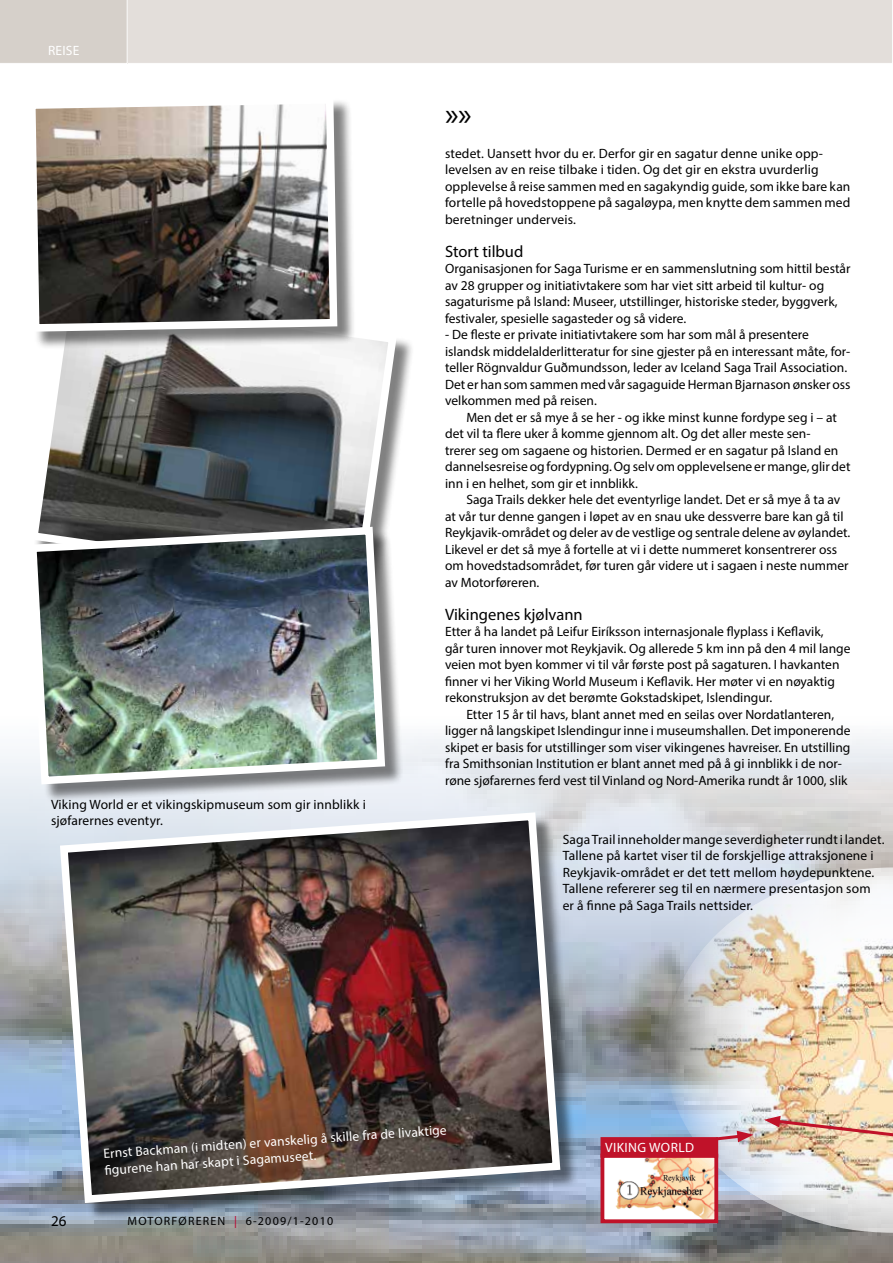
<style>
.page{position:relative;width:893px;height:1263px;background:#fff}
.page>*{position:absolute;margin:0;border:0;box-sizing:border-box;transform-origin:0 0}
.t1{font:32.4px "Myriad Pro";color:#000}
.t2{font:16.5px "Myriad Pro";color:#000}
.t3{font:15px "Myriad Pro";color:#000}
.t4{font:13.5px/16.5px "Myriad Pro";color:#000}
.t5{font:13.5px/16.5px "Myriad Pro";letter-spacing:.03em;color:#fff}
.t6{font:12px "Myriad Pro";letter-spacing:.1em;color:#000}
.s1{color:#be002f}
</style>
<div class="page">
<img style="left:0;top:733px;width:893px;height:530px">
<div style="left:128px;top:0;width:764px;height:63px;background:#e3deda"></div>
<div style="left:0;top:0;width:128px;height:64px;background:#d6d0ca"></div>
<div style="left:33px;top:292px;width:382px;height:312px;background:#000;opacity:.5"></div>
<svg style="left:33px;top:292px;width:368px;height:237px"></svg>
<div style="left:32px;top:529px;width:371px;height:274px;background:#000;opacity:.5"></div>
<img style="left:25px;top:523px;width:364px;height:265px">
<div style="left:63px;top:815px;width:515px;height:406px;background:#000;opacity:.5"></div>
<img style="left:56px;top:808px;width:508px;height:399px">
<svg style="left:665px;top:867px;width:228px;height:366px;background:#bbc0c7"></svg>
<img style="left:688px;top:904px;width:205px;height:299px">
<div style="left:30px;top:98px;width:326px;height:252px;background:#000;opacity:.5"></div>
<svg style="left:30px;top:98px;width:311px;height:237px"></svg>
<img style="left:764px;top:1116px;width:129px;height:26px">
<svg style="left:713px;top:1131px;width:40px;height:11px"></svg>
<img style="left:605px;top:1159px;width:108px;height:59px">
<div style="left:600px;top:1154px;width:118px;height:69px;border:4px solid #c01229"></div>
<div style="left:600px;top:1137px;width:118px;height:21px;background:#c01229;border:4px solid #c01229"></div>
<p class="t5" style="left:48px;top:42px;width:33px">REISE</p>
<p class="t4" style="left:51px;top:795px;width:316px">Viking World er et vikingskipmuseum som gir innblikk i sjøfarernes eventyr.</p>
<h1 class="t1" style="left:445px;top:95px;width:28px">»»</h1>
<p class="t4" style="left:445px;top:145px;width:407px">stedet. Uansett hvor du er. Derfor gir en sagatur denne unike opp&shy;levelsen av en reise tilbake i tiden. Og det gir en ekstra uvurderlig opplevelse å reise sammen med en sagakyndig guide, som ikke bare kan fortelle på hovedstoppene på sagaløypa, men knytte dem sammen med beretninger underveis.</p>
<p class="t2" style="left:445px;top:241px;width:80px">Stort tilbud</p>
<p class="t4" style="left:445px;top:260px;width:407px">Organisasjonen for Saga Turisme er en sammenslutning som hittil består av 28 grupper og initiativtakere som har viet sitt arbeid til kultur- og sagaturisme på Island: Museer, utstillinger, historiske steder, byggverk, festivaler, spesielle sagasteder og så videre.</p>
<p class="t4" style="left:445px;top:326px;width:407px">- De fleste er private initiativtakere som har som mål å presentere islandsk middelalderlitteratur for sine gjester på en interessant måte, for&shy;teller Rögnvaldur Guðmundsson, leder av Iceland Saga Trail Association.<br>Det er han som sammen med vår sagaguide Herman Bjarnason ønsker oss velkommen med på reisen.</p>
<p class="t4" style="left:445px;top:409px;width:407px;text-indent:21px">Men det er så mye å se her - og ikke minst kunne fordype seg i – at det vil ta flere uker å komme gjennom alt. Og det aller meste sen-<br>trerer seg om sagaene og historien. Dermed er en sagatur på Island en dannelsesreise og fordypning. Og selv om opplevelsene er mange, glir det inn i en helhet, som gir et innblikk.</p>
<p class="t4" style="left:445px;top:491px;width:407px;text-indent:21px">Saga Trails dekker hele det eventyrlige landet. Det er så mye å ta av at vår tur denne gangen i løpet av en snau uke dessverre bare kan gå til Reykjavik-området og deler av de vestlige og sentrale delene av øylandet.<br>Likevel er det så mye å fortelle at vi i dette nummeret konsentrerer oss om hovedstadsområdet, før turen går videre ut i sagaen i neste nummer av Motorføreren.</p>
<p class="t2" style="left:445px;top:604px;width:139px">Vikingenes kjølvann</p>
<p class="t4" style="left:445px;top:623px;width:407px">Etter å ha landet på Leifur Eiríksson internasjonale flyplass i Keflavik,<br>går turen innover mot Reykjavik. Og allerede 5 km inn på den 4 mil lange veien mot byen kommer vi til vår første post på sagaturen. I havkanten finner vi her Viking World Museum i Keflavik. Her møter vi en nøyaktig rekonstruksjon av det berømte Gokstadskipet, Islendingur.</p>
<p class="t4" style="left:445px;top:706px;width:407px;text-indent:21px">Etter 15 år til havs, blant annet med en seilas over Nordatlanteren, ligger nå langskipet Islendingur inne i museumshallen. Det imponerende skipet er basis for utstillinger som viser vikingenes havreiser. En utstilling fra Smithsonian Institution er blant annet med på å gi innblikk i de nor&shy;røne sjøfarernes ferd vest til Vinland og Nord-Amerika rundt år 1000, slik</p>
<p class="t4" style="left:563px;top:831px;width:323px">Saga Trail inneholder mange severdigheter rundt i landet.<br>Tallene på kartet viser til de forskjellige attraksjonene i Reykjavik-området er det tett mellom høydepunktene.<br>Tallene refererer seg til en nærmere presentasjon som er å finne på Saga Trails nettsider.</p>
<p class="t5" style="left:103px;top:1145px;width:345px;rotate:-4deg">Ernst Backman (i midten) er vanskelig å skille fra de livaktige fi gurene han har skapt i Sagamuseet.</p>
<p class="t3" style="left:51px;top:1211px;width:17px">26</p>
<p class="t6" style="left:128px;top:1213px;width:207px">MOTORFØREREN <span class="s1">|</span> 6-2009/1-2010</p>
<p class="t5" style="left:605px;top:1139px;width:90px">VIKING WORLD</p>
</div>
